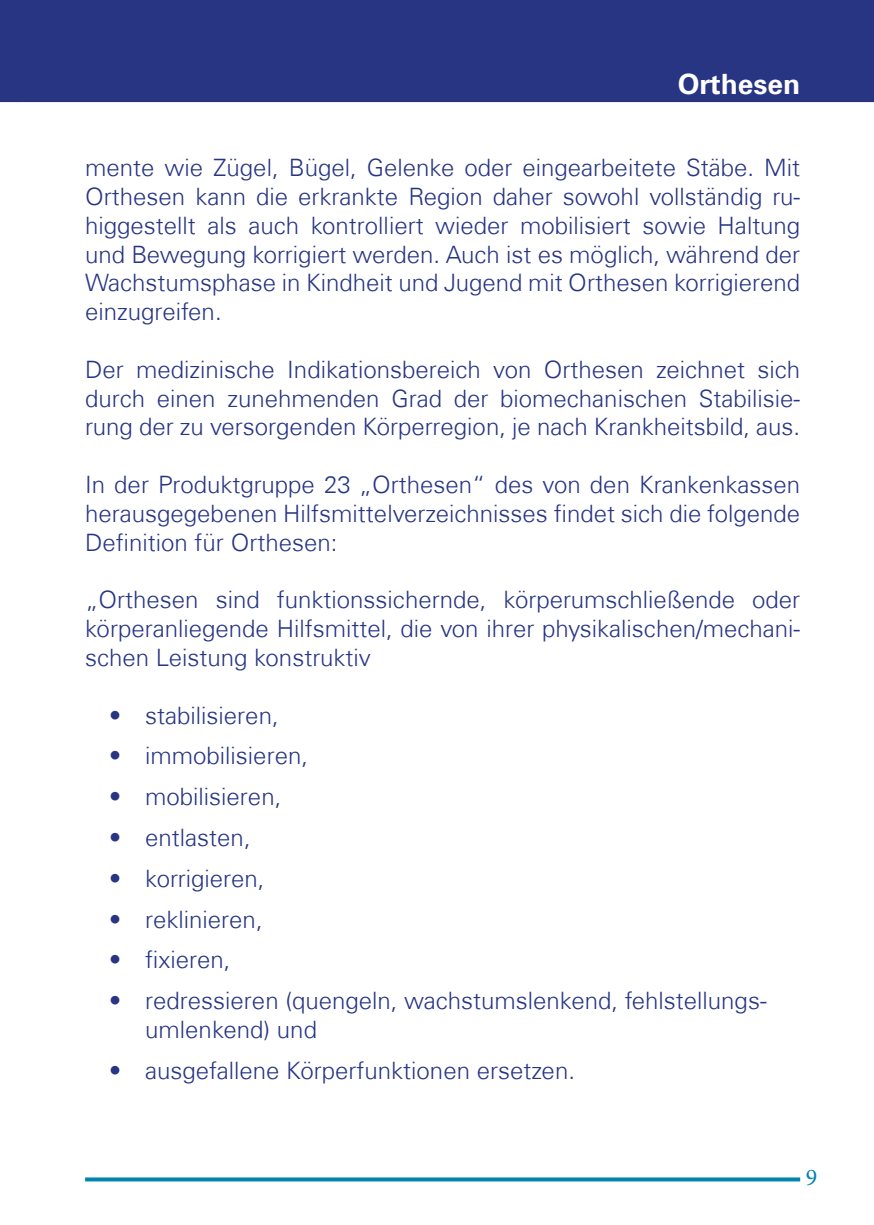
<style>
.page{position:relative;width:874px;height:1225px;background:#fff}
.page>*{position:absolute;margin:0;border:0;box-sizing:border-box;transform-origin:0 0}
.t1{font:700 28px "Univers LT";color:#fff}
.t2{font:300 24px/28.8px "Univers Com 45";color:#283583;text-align:justify}
.t3{font:24px "Minion Pro";color:#0084b2}
</style>
<div class="page">
<svg style="left:85px;top:1177px;width:714px;height:4px;background:#1d92ba"></svg>
<div style="left:17px;top:0;width:856px;height:102px;background:#283583"></div>
<div style="left:0;top:0;width:18px;height:102px;background:#283583"></div>
<p class="t1" style="left:677px;top:68px;width:124px">Orthesen</p>
<p class="t2" style="left:85px;top:153px;width:716px">mente wie Zügel, Bügel, Gelenke oder eingearbeitete Stäbe. Mit Orthesen kann die erkrankte Region daher sowohl vollständig ru&shy;higgestellt als auch kontrolliert wieder mobilisiert sowie Haltung und Bewegung korrigiert werden. Auch ist es möglich, während der Wachstumsphase in Kindheit und Jugend mit Orthesen korrigierend einzugreifen.</p>
<p class="t2" style="left:85px;top:355px;width:716px">Der medizinische Indikationsbereich von Orthesen zeichnet sich durch einen zunehmenden Grad der biomechanischen Stabilisie&shy;rung der zu versorgenden Körperregion, je nach Krankheitsbild, aus.</p>
<p class="t2" style="left:85px;top:470px;width:716px">In der Produktgruppe 23 „Orthesen“ des von den Krankenkassen herausgegebenen Hilfsmittelverzeichnisses findet sich die folgende Definition für Orthesen:</p>
<p class="t2" style="left:85px;top:585px;width:716px">„Orthesen sind funktionssichernde, körperumschließende oder körperanliegende Hilfsmittel, die von ihrer physikalischen/mechani&shy;schen Leistung konstruktiv</p>
<p class="t2" style="left:109px;top:700px;width:171px">• stabilisieren,</p>
<p class="t2" style="left:109px;top:741px;width:200px">• immobilisieren,</p>
<p class="t2" style="left:109px;top:782px;width:174px">• mobilisieren,</p>
<p class="t2" style="left:109px;top:823px;width:143px">• entlasten,</p>
<p class="t2" style="left:109px;top:864px;width:157px">• korrigieren,</p>
<p class="t2" style="left:109px;top:904px;width:155px">• reklinieren,</p>
<p class="t2" style="left:109px;top:945px;width:123px">• fixieren,</p>
<p class="t2" style="left:145px;top:986px;width:622px;text-indent:-36px">• redressieren (quengeln, wachstumslenkend, fehlstellungs&shy;umlenkend) und</p>
<p class="t2" style="left:109px;top:1056px;width:467px">• ausgefallene Körperfunktionen ersetzen.</p>
<p class="t3" style="left:805px;top:1161px;width:13px">9</p>
</div>
